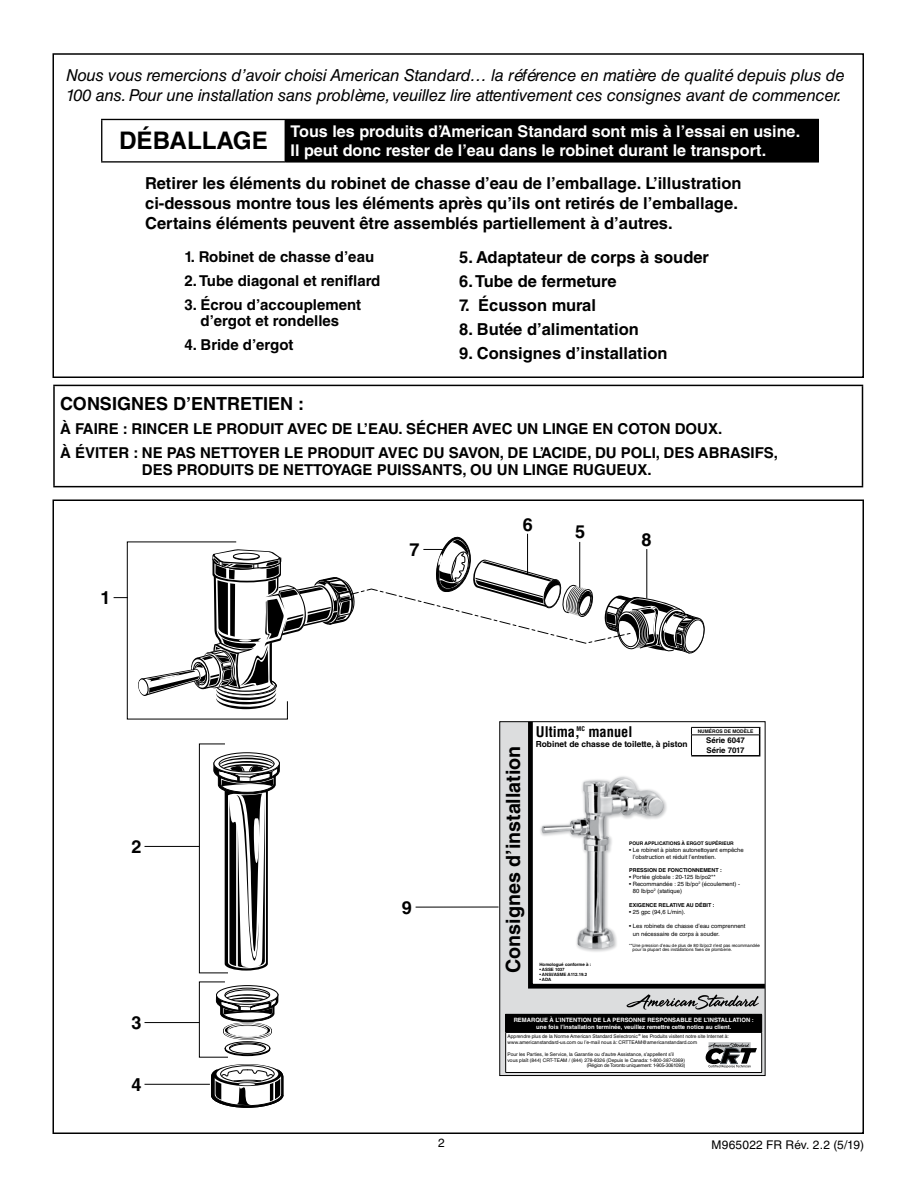
<style>
.page{position:relative;width:918px;height:1188px;background:#fff}
.page>*{position:absolute;margin:0;border:0;box-sizing:border-box;transform-origin:0 0}
.t1{font:700 24.3px "Helvetica LT Std";color:#000}
.t2{font:700 19.65px "Helvetica LT Std";color:#000}
.t3{font:700 18px "Helvetica LT Std";color:#000}
.t4{font:700 16.5px/19.8px "Helvetica LT Std";color:#000}
.t5{font:italic 16.5px/19.8px "Helvetica LT Std";letter-spacing:-.01em;color:#000}
.t6{font:700 16.2px/19.4px "Helvetica LT Std";color:#fff}
.t7{font:700 15px/16.5px "Helvetica LT Std";color:#000;text-align:center}
.t8{font:700 condensed 14.4px "Helvetica LT Std";color:#000}
.t9{font:12px "Helvetica LT Std";letter-spacing:.015em;color:#000}
.t10{font:700 condensed 11.85px/14.1px "Helvetica LT Std";color:#000}
.t11{font:700 8.4px "Helvetica LT Std";color:#000}
.t12{font:700 7.8px/9.4px "Helvetica LT Std";color:#000}
.t13{font:700 condensed 6.3px "Helvetica LT Std";color:#000}
.t14{font:5.85px/7.1px "Helvetica LT Std";color:#000}
.t15{font:700 5.85px/7.1px "Helvetica LT Std";color:#fff;text-align:center}
.t16{font:700 5.4px "Helvetica LT Std";color:#000}
.t17{font:4.95px/5.8px "Helvetica LT Std";color:#000}
.t18{font:700 4.95px "Helvetica LT Std";color:#000}
.t19{font:4.95px "Helvetica LT Std";letter-spacing:-.03em;color:#000}
.t20{font:4.5px/4.5px "Helvetica LT Std";color:#000}
.t21{font:700 4.5px "Helvetica LT Std";color:#000}
.s1{font-family:"Helvetica Neue LT Std"}
</style>
<div class="page">
<div style="left:52px;top:53px;width:812px;height:325px;border:2px solid #000"></div>
<div style="left:285px;top:119px;width:533px;height:43px;background:#000"></div>
<hr style="left:101px;top:119px;width:184px;height:1px;background:#000">
<hr style="left:101px;top:120px;width:1px;height:41px;background:#000">
<hr style="left:285px;top:119px;width:534px;height:1px;background:#000">
<hr style="left:818px;top:120px;width:1px;height:41px;background:#000">
<hr style="left:101px;top:161px;width:184px;height:2px;background:#000">
<hr style="left:285px;top:161px;width:534px;height:2px;background:#000">
<hr style="left:53px;top:385px;width:810px;height:1px;background:#000">
<hr style="left:53px;top:386px;width:2px;height:100px;background:#000">
<hr style="left:862px;top:386px;width:1px;height:100px;background:#000">
<hr style="left:53px;top:486px;width:810px;height:1px;background:#000">
<hr style="left:416px;top:907px;width:83px;height:1px;background:#000">
<hr style="left:527px;top:534px;width:1px;height:41px;background:#000">
<svg style="left:114px;top:536px;width:591px;height:184px"></svg>
<svg style="left:216px;top:1064px;width:62px;height:20px"></svg>
<div style="left:220px;top:1065px;width:55px;height:18px;border:1px solid #000;border-radius:50%"></div>
<svg style="left:211px;top:1069px;width:72px;height:39px"></svg>
<svg style="left:199px;top:743px;width:81px;height:231px"></svg>
<svg style="left:199px;top:981px;width:79px;height:77px"></svg>
<hr style="left:145px;top:1084px;width:65px;height:1px;background:#000">
<hr style="left:145px;top:846px;width:54px;height:1px;background:#000">
<hr style="left:145px;top:1022px;width:54px;height:1px;background:#000">
<div style="left:500px;top:722px;width:265px;height:354px;background:#dcddde"></div>
<svg style="left:526px;top:717px;width:240px;height:274px;background:#f1f1f1"></svg>
<svg style="left:540px;top:775px;width:128px;height:178px;background:#fcfcfc"></svg>
<img style="left:542px;top:777px;width:121px;height:172px">
<hr style="left:691px;top:727px;width:69px;height:1px;background:#000">
<hr style="left:691px;top:735px;width:68px;height:1px;background:#000">
<svg style="left:691px;top:728px;width:1px;height:27px"></svg>
<svg style="left:759px;top:728px;width:1px;height:27px"></svg>
<hr style="left:691px;top:755px;width:69px;height:2px;background:#000">
<div style="left:506px;top:1014px;width:256px;height:18px;background:#000"></div>
<div style="left:506px;top:1032px;width:256px;height:40px;background:#fff"></div>
<hr style="left:505px;top:1014px;width:257px;height:1px;background:#000">
<svg style="left:505px;top:1015px;width:1px;height:17px"></svg>
<svg style="left:626px;top:994px;width:136px;height:20px"></svg>
<hr style="left:505px;top:1032px;width:257px;height:1px;background:#000">
<hr style="left:505px;top:1033px;width:1px;height:39px;background:#000">
<hr style="left:761px;top:1033px;width:1px;height:39px;background:#000">
<hr style="left:505px;top:1072px;width:257px;height:1px;background:#000">
<div style="left:709px;top:1042px;width:42px;height:10px;background:#c9cbcc"></div>
<svg style="left:705px;top:1043px;width:52px;height:25px"></svg>
<div style="left:536px;top:727px;width:152px;height:46px;background:#fff"></div>
<p class="t5" style="left:66px;top:65px;width:780px">Nous vous remercions d’avoir choisi American Standard… la référence en matière de qualité depuis plus de<br>100 ans. Pour une installation sans problème, veuillez lire attentivement ces consignes avant de commencer.</p>
<h1 class="t1" style="left:119px;top:126px;width:150px">DÉBALLAGE</h1>
<p class="t6" style="left:291px;top:121px;width:511px">Tous les produits d’American Standard sont mis à l’essai en usine.<br>Il peut donc rester de l’eau dans le robinet durant le transport.</p>
<p class="t4" style="left:145px;top:173px;width:598px">Retirer les éléments du robinet de chasse d’eau de l’emballage. L’illustration ci-dessous montre tous les éléments après qu’ils ont retirés de l’emballage.<br>Certains éléments peuvent être assemblés partiellement à d’autres.</p>
<p class="t7" style="left:185px;top:248px;width:191px">1. Robinet de chasse d’eau</p>
<p class="t7" style="left:185px;top:272px;width:197px">2. Tube diagonal et reniflard</p>
<p class="t7" style="left:185px;top:296px;width:178px">3. Écrou d’accouplement d’ergot et rondelles</p>
<p class="t7" style="left:185px;top:336px;width:110px">4. Bride d’ergot</p>
<p class="t4" style="left:459px;top:247px;width:251px">5. Adaptateur de corps à souder</p>
<p class="t4" style="left:459px;top:271px;width:159px">6. Tube de fermeture</p>
<p class="t4" style="left:459px;top:295px;width:138px">7. Écusson mural</p>
<p class="t4" style="left:459px;top:319px;width:181px">8. Butée d’alimentation</p>
<p class="t4" style="left:459px;top:343px;width:210px">9. Consignes d’installation</p>
<p class="t3" style="left:60px;top:393px;width:246px">CONSIGNES D’ENTRETIEN :</p>
<p class="t7" style="left:60px;top:417px;width:720px;line-height:24px;text-align:left">À FAIRE : RINCER LE PRODUIT AVEC DE L’EAU. SÉCHER AVEC UN LINGE EN COTON DOUX.<br>À ÉVITER : NE PAS NETTOYER LE PRODUIT AVEC DU SAVON, DE L’ACIDE, DU POLI, DES ABRASIFS,</p>
<p class="t7" style="left:142px;top:461px;width:511px">DES PRODUITS DE NETTOYAGE PUISSANTS, OU UN LINGE RUGUEUX.</p>
<p class="t3" style="left:101px;top:587px;width:12px">1</p>
<p class="t3" style="left:131px;top:836px;width:12px">2</p>
<p class="t3" style="left:131px;top:1012px;width:12px">3</p>
<p class="t3" style="left:131px;top:1073px;width:12px">4</p>
<p class="t3" style="left:410px;top:538px;width:12px">7</p>
<p class="t3" style="left:523px;top:514px;width:12px">6</p>
<p class="t3" style="left:575px;top:521px;width:12px">5</p>
<p class="t3" style="left:641px;top:529px;width:12px">8</p>
<p class="t3" style="left:402px;top:897px;width:12px">9</p>
<p class="t8" style="left:536px;top:723px;width:46px">Ultima,</p>
<p class="t13" style="left:576px;top:725px;width:10px">MC</p>
<p class="t8" style="left:588px;top:723px;width:46px">manuel</p>
<p class="t11" style="left:536px;top:739px;width:153px">Robinet de chasse de toilette, à piston</p>
<p class="t10" style="left:539px;top:726px;width:103px">ROBINET DE CHASSE<br>D’EAU MANUELLE</p>
<p class="t18" style="left:698px;top:728px;width:57px">NUMÉROS DE MODÈLE</p>
<p class="t12" style="left:706px;top:736px;width:40px">Série 6047<br>Série 7017</p>
<p class="t2" style="left:501px;top:973px;width:229px;rotate:-90deg">Consignes d’installation</p>
<p class="t18" style="left:629px;top:840px;width:106px">POUR APPLICATIONS À ERGOT SUPÉRIEUR</p>
<p class="t14" style="left:633px;top:846px;width:112px;text-indent:-4px">• Le robinet à piston autonettoyant empêche l’obstruction et réduit l’entretien.</p>
<p class="t16" style="left:629px;top:867px;width:94px">PRESSION DE FONCTIONNEMENT :</p>
<p class="t14" style="left:629px;top:873px;width:88px">• Portée globale : 20-125 lb/po2**</p>
<p class="t14" style="left:633px;top:880px;width:109px;text-indent:-4px">• Recommandée : 25 lb/po<sup>2</sup> (écoulement) -<br>80 lb/po<sup>2</sup> (statique)</p>
<p class="t16" style="left:629px;top:902px;width:87px">EXIGENCE RELATIVE AU DÉBIT :</p>
<p class="t14" style="left:629px;top:909px;width:58px">• 25 gpc (94,6 L/min).</p>
<p class="t14" style="left:633px;top:923px;width:114px;text-indent:-4px">• Les robinets de chasse d’eau comprennent un nécessaire de corps à souder.</p>
<p class="t20" style="left:633px;top:943px;width:129px;text-indent:-3px">**Une pression d’eau de plus de 80 lb/po2 n’est pas recommandée pour la plupart des installations fixes de plomberie.</p>
<p class="t21" style="left:539px;top:962px;width:54px">Homologué conforme à :</p>
<p class="t21" style="left:539px;top:967px;width:27px">• ASSE 1037</p>
<p class="t21" style="left:539px;top:972px;width:49px">• ANSI/ASME A112.19.2</p>
<p class="t21" style="left:539px;top:977px;width:13px">• ADA</p>
<p class="t15" style="left:514px;top:1016px;width:242px">REMARQUE À L’INTENTION DE LA PERSONNE RESPONSABLE DE L’INSTALLATION : une fois l’installation terminée, veuillez remettre cette notice au client.</p>
<p class="t17" style="left:508px;top:1033px;width:223px">Apprendre plus de la Norme American Standard Selectronic <sup>®</sup> les Produits visitent notre site Internet à: www.americanstandard-us.com ou l’e-mail nous à: CRTTEAM@americanstandard.com</p>
<p class="t17" style="left:508px;top:1051px;width:168px">Pour les Parties, le Service, la Garantie ou d’autre Assistance, s’appellent s’il</p>
<p class="t17" style="left:508px;top:1057px;width:179px">vous plaît (844) CRT-TEAM / (844) 278-8326 (Depuis le Canada: 1-800-387-0369)</p>
<p class="t19" style="left:587px;top:1063px;width:100px">(Région de Toronto uniquement: 1-905-3061093)</p>
<p class="t9" style="left:438px;top:1136px;width:8px">2</p>
<p class="t9" style="left:712px;top:1138px;width:154px">M965022 FR R<span class="s1">é</span>v. 2.2 (5/19)</p>
</div>
